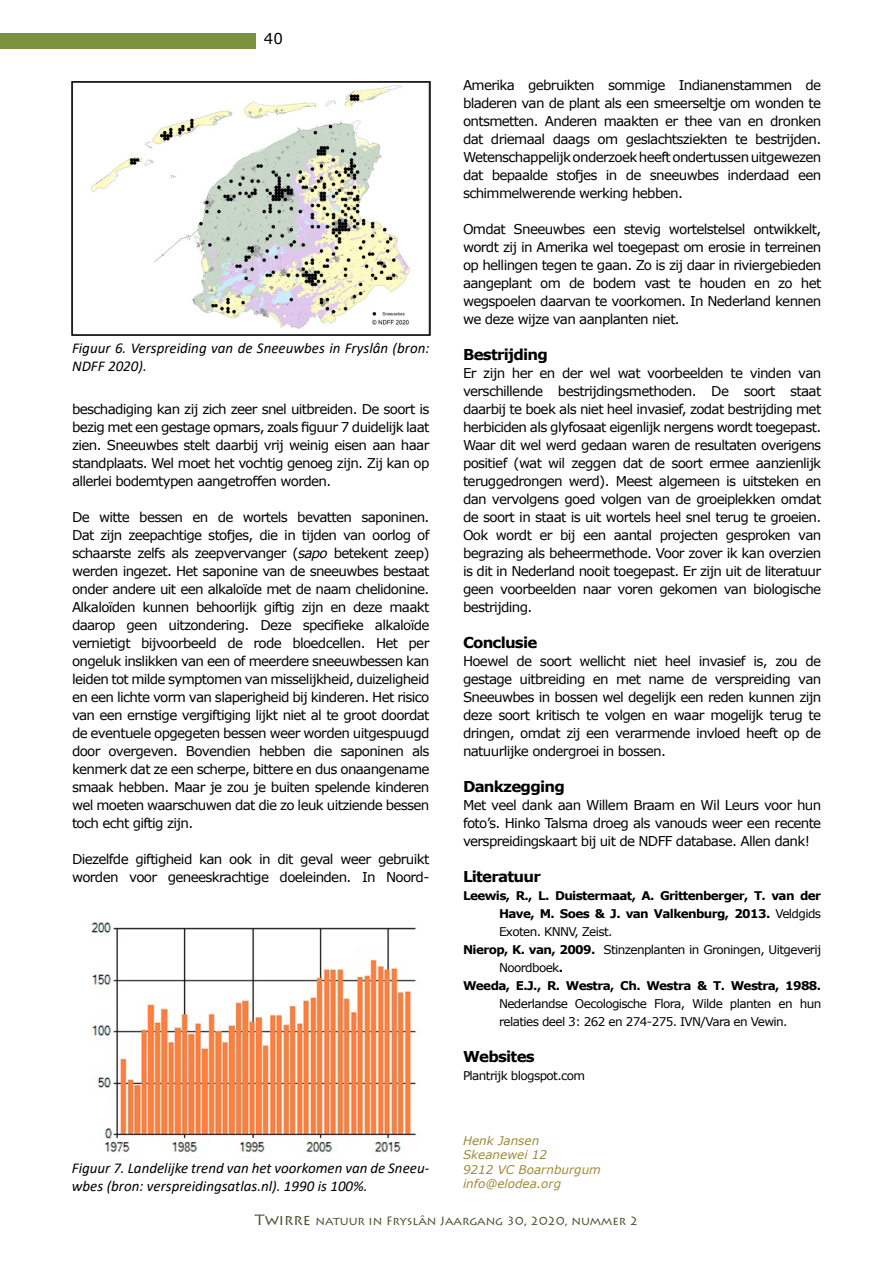
<style>
.page{position:relative;width:893px;height:1263px;background:#fff}
.page>*{position:absolute;margin:0;border:0;box-sizing:border-box;transform-origin:0 0}
.t1{font:italic 15px/18px "Calibri";color:#000}
.t2{font:700 15px "Verdana";letter-spacing:-.05em;color:#000}
.t3{font:15px "Verdana";color:#000}
.t4{font:13.5px/18px "Verdana";letter-spacing:-.05em;color:#000;text-align:justify}
.t5{font:12px/18px "Verdana";letter-spacing:-.05em;color:#000}
.t6{font:700 12px "Verdana";letter-spacing:-.05em;color:#000}
.t7{font:italic 12px/14.4px "Verdana";color:#a08839}
.t8{font:12px "Lithos Pro";color:#405129}
.s1{font-style:italic}
.s2{font-weight:400}
.s3{font-weight:700}
.s4{font-size:15px}
</style>
<div class="page">
<div style="left:0;top:33px;width:255px;height:15px;background:#7a9140"></div>
<img style="left:91px;top:922px;width:325px;height:231px">
<img style="left:91px;top:85px;width:319px;height:244px">
<div style="left:71px;top:81px;width:360px;height:255px;border:2px solid #000"></div>
<p class="t3" style="left:264px;top:28px;width:21px">40</p>
<p class="t1" style="left:72px;top:338px;width:359px">Figuur 6. Verspreiding van de Sneeuwbes in Fryslân (bron:<br>NDFF 2020).</p>
<p class="t4" style="left:72px;top:400px;width:359px">beschadiging kan zij zich zeer snel uitbreiden. De soort is bezig met een gestage opmars, zoals figuur 7 duidelijk laat zien. Sneeuwbes stelt daarbij vrij weinig eisen aan haar standplaats. Wel moet het vochtig genoeg zijn. Zij kan op allerlei bodemtypen aangetroffen worden.</p>
<p class="t4" style="left:72px;top:508px;width:359px">De witte bessen en de wortels bevatten saponinen.<br>Dat zijn zeepachtige stofjes, die in tijden van oorlog of schaarste zelfs als zeepvervanger (<span class="s1">sapo</span> betekent zeep) werden ingezet. Het saponine van de sneeuwbes bestaat onder andere uit een alkaloïde met de naam chelidonine.<br>Alkaloïden kunnen behoorlijk giftig zijn en deze maakt daarop geen uitzondering. Deze specifieke alkaloïde vernietigt bijvoorbeeld de rode bloedcellen. Het per ongeluk inslikken van een of meerdere sneeuwbessen kan leiden tot milde symptomen van misselijkheid, duizeligheid en een lichte vorm van slaperigheid bij kinderen. Het risico van een ernstige vergiftiging lijkt niet al te groot doordat de eventuele opgegeten bessen weer worden uitgespuugd door overgeven. Bovendien hebben die saponinen als kenmerk dat ze een scherpe, bittere en dus onaangename smaak hebben. Maar je zou je buiten spelende kinderen wel moeten waarschuwen dat die zo leuk uitziende bessen toch echt giftig zijn.</p>
<p class="t4" style="left:72px;top:850px;width:359px">Diezelfde giftigheid kan ook in dit geval weer gebruikt worden voor geneeskrachtige doeleinden. In Noord-</p>
<p class="t1" style="left:72px;top:1158px;width:359px">Figuur 7. Landelijke trend van het voorkomen van de Sneeu&shy;wbes (bron: verspreidingsatlas.nl). 1990 is 100%.</p>
<p class="t4" style="left:463px;top:76px;width:360px">Amerika gebruikten sommige Indianenstammen de bladeren van de plant als een smeerseltje om wonden te ontsmetten. Anderen maakten er thee van en dronken dat driemaal daags om geslachtsziekten te bestrijden.<br>Wetenschappelijk onderzoek heeft ondertussen uitgewezen dat bepaalde stofjes in de sneeuwbes inderdaad een schimmelwerende werking hebben.</p>
<p class="t4" style="left:463px;top:220px;width:360px">Omdat Sneeuwbes een stevig wortelstelsel ontwikkelt, wordt zij in Amerika wel toegepast om erosie in terreinen op hellingen tegen te gaan. Zo is zij daar in riviergebieden aangeplant om de bodem vast te houden en zo het wegspoelen daarvan te voorkomen. In Nederland kennen we deze wijze van aanplanten niet.</p>
<p class="t2" style="left:463px;top:344px;width:87px">Bestrijding</p>
<p class="t4" style="left:463px;top:364px;width:360px">Er zijn her en der wel wat voorbeelden te vinden van verschillende bestrijdingsmethoden. De soort staat daarbij te boek als niet heel invasief, zodat bestrijding met herbiciden als glyfosaat eigenlijk nergens wordt toegepast.<br>Waar dit wel werd gedaan waren de resultaten overigens positief (wat wil zeggen dat de soort ermee aanzienlijk teruggedrongen werd). Meest algemeen is uitsteken en dan vervolgens goed volgen van de groeiplekken omdat de soort in staat is uit wortels heel snel terug te groeien.<br>Ook wordt er bij een aantal projecten gesproken van begrazing als beheermethode. Voor zover ik kan overzien is dit in Nederland nooit toegepast. Er zijn uit de literatuur geen voorbeelden naar voren gekomen van biologische bestrijding.</p>
<p class="t2" style="left:463px;top:632px;width:76px">Conclusie</p>
<p class="t4" style="left:463px;top:652px;width:360px">Hoewel de soort wellicht niet heel invasief is, zou de gestage uitbreiding en met name de verspreiding van Sneeuwbes in bossen wel degelijk een reden kunnen zijn deze soort kritisch te volgen en waar mogelijk terug te dringen, omdat zij een verarmende invloed heeft op de natuurlijke ondergroei in bossen.</p>
<p class="t2" style="left:463px;top:776px;width:103px">Dankzegging</p>
<p class="t4" style="left:463px;top:796px;width:360px">Met veel dank aan Willem Braam en Wil Leurs voor hun foto’s. Hinko Talsma droeg als vanouds weer een recente verspreidingskaart bij uit de NDFF database. Allen dank!</p>
<p class="t2" style="left:463px;top:866px;width:79px">Literatuur</p>
<p class="t6" style="left:463px;top:887px;width:360px">Leewis, R., L. Duistermaat, A. Grittenberger, T. van der</p>
<p class="t6" style="left:499px;top:905px;width:324px">Have, M. Soes &amp; J. van Valkenburg, 2013. <span class="s2">Veldgids</span></p>
<p class="t5" style="left:499px;top:923px;width:115px">Exoten. KNNV, Zeist.</p>
<p class="t5" style="left:463px;top:941px;width:360px"><span class="s3">Nierop, K. van, 2009.</span> Stinzenplanten in Groningen, Uitgeverij</p>
<p class="t5" style="left:499px;top:959px;width:66px">Noordboek<span class="s3">.</span></p>
<p class="t6" style="left:463px;top:977px;width:360px">Weeda, E.J., R. Westra, Ch. Westra &amp; T. Westra, 1988.</p>
<p class="t5" style="left:499px;top:995px;width:324px">Nederlandse Oecologische Flora, Wilde planten en hun relaties deel 3: 262 en 274-275. IVN/Vara en Vewin.</p>
<p class="t2" style="left:463px;top:1046px;width:73px">Websites</p>
<p class="t5" style="left:463px;top:1067px;width:124px">Plantrijk blogspot.com</p>
<p class="t7" style="left:463px;top:1133px;width:139px">Henk Jansen<br>Skeanewei 12<br>9212 VC Boarnburgum info@elodea.org</p>
<p class="t8" style="left:255px;top:1214px;width:385px"><span class="s4">Twirre</span> natuur in Fryslân Jaargang 30, 2020, nummer 2</p>
</div>
